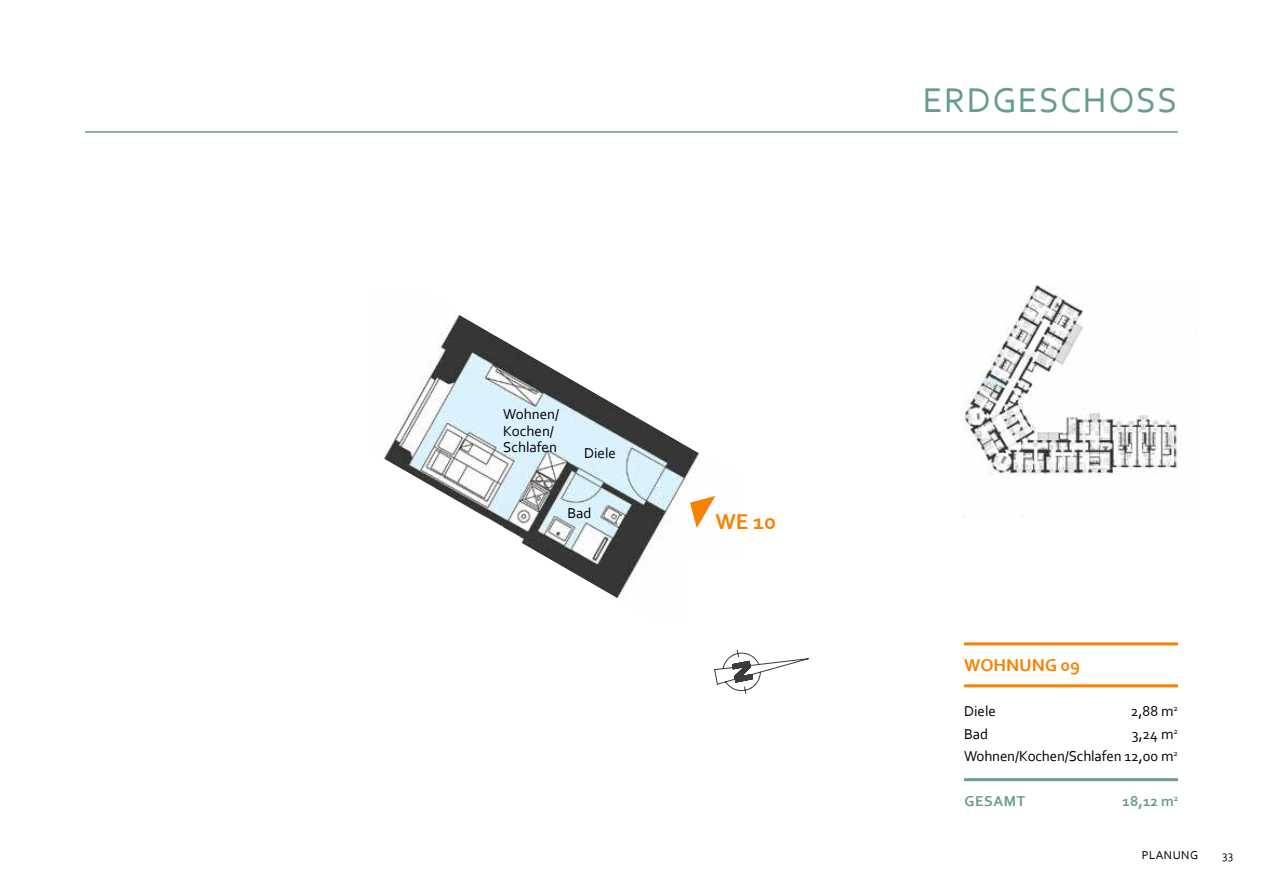
<style>
.page{position:relative;width:1263px;height:893px;background:#fff}
.page>*{position:absolute;margin:0;border:0;box-sizing:border-box;transform-origin:0 0}
.t1{font:36px "Corbel";letter-spacing:.04em;color:#689b92}
.t2{font:700 22.5px "Corbel";color:#f78201}
.t3{font:700 18px "Corbel";color:#f78201}
.t4{font:15px/16.5px "Corbel";color:#000;text-align:right}
.t5{font:700 15px "Corbel";letter-spacing:.04em;color:#689b92}
.t6{font:12px "Corbel";letter-spacing:.04em;color:#000}
</style>
<div class="page">
<hr style="left:85px;top:131px;width:1093px;height:2px;background:#689b92">
<hr style="left:964px;top:684px;width:214px;height:3px;background:#f78201">
<hr style="left:964px;top:642px;width:214px;height:3px;background:#f78201">
<hr style="left:964px;top:778px;width:214px;height:3px;background:#689b92">
<img style="left:963px;top:286px;width:216px;height:231px">
<svg style="left:714px;top:650px;width:95px;height:44px"></svg>
<img style="left:384px;top:315px;width:332px;height:284px">
<svg style="left:690px;top:496px;width:25px;height:32px"></svg>
<p class="t4" style="left:503px;top:406px;width:58px;text-align:left">Wohnen/<br>Kochen/<br>Schlafen</p>
<p class="t4" style="left:584px;top:444px;width:33px">Diele</p>
<p class="t4" style="left:567px;top:505px;width:26px">Bad</p>
<h2 class="t2" style="left:715px;top:507px;width:62px">WE 10</h2>
<h1 class="t1" style="left:923px;top:78px;width:256px">ERDGESCHOSS</h1>
<p class="t3" style="left:964px;top:654px;width:117px">WOHNUNG 09</p>
<p class="t4" style="left:964px;top:702px;width:33px">Diele</p>
<p class="t4" style="left:1131px;top:702px;width:48px">2,88 m<sup>2</sup></p>
<p class="t4" style="left:964px;top:725px;width:26px">Bad</p>
<p class="t4" style="left:964px;top:722px;width:215px;line-height:22.5px">3,24 m<sup>2<br></sup>Wohnen/Kochen/Schlafen 12,00 m<sup>2</sup></p>
<p class="t5" style="left:964px;top:792px;width:62px">GESAMT</p>
<p class="t5" style="left:1122px;top:792px;width:57px">18,12 m<sup>2</sup></p>
<p class="t6" style="left:1142px;top:848px;width:58px">PLANUNG</p>
<p class="t6" style="left:1222px;top:848px;width:12px">33</p>
</div>
